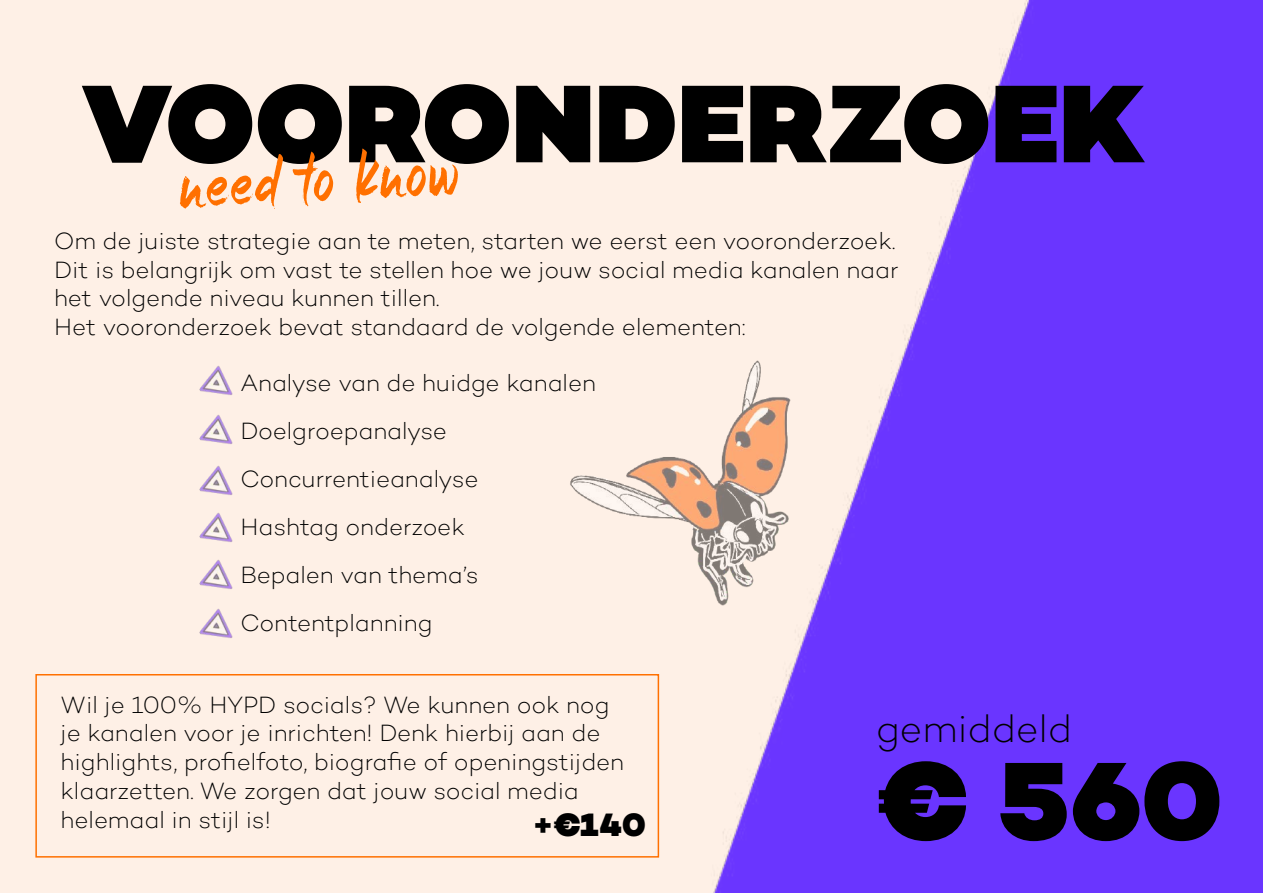
<style>
.page{position:relative;width:1263px;height:893px;background:#fff}
.page>*{position:absolute;margin:0;border:0;box-sizing:border-box;transform-origin:0 0}
.t1{font:900 112.5px "Campton";color:#000}
.t2{font:75px "Marker Mark";color:#ff7000}
.t3{font:200 39px "Campton";letter-spacing:-.005em;color:#000}
.t4{font:900 33px "Campton";color:#000}
.t5{font:200 24px/28.8px "Campton";letter-spacing:-.005em;color:#000}
</style>
<div class="page">
<div style="left:0;top:0;width:1262px;height:893px;background:#fef0e6"></div>
<img style="left:659px;top:0;width:604px;height:893px">
<img style="left:199px;top:365px;width:34px;height:30px">
<img style="left:199px;top:414px;width:34px;height:81px">
<img style="left:199px;top:512px;width:34px;height:30px">
<img style="left:199px;top:559px;width:34px;height:30px">
<img style="left:199px;top:608px;width:34px;height:30px">
<div style="left:35px;top:674px;width:624px;height:184px;border:2px solid #ff7000"></div>
<img style="left:570px;top:348px;width:233px;height:270px">
<h1 class="t1" style="left:83px;top:52px;width:1063px">VOORONDERZOEK</h1>
<h2 class="t2" style="left:176px;top:150px;width:284px;rotate:-3deg">need to know</h2>
<p class="t5" style="left:54px;top:226px;width:846px">Om de juiste strategie aan te meten, starten we eerst een vooronderzoek.<br>Dit is belangrijk om vast te stellen hoe we jouw social media kanalen naar het volgende niveau kunnen tillen.<br>Het vooronderzoek bevat standaard de volgende elementen:</p>
<p class="t5" style="left:240px;top:359px;width:357px;line-height:48px">Analyse van de huidge kanalen<br>Doelgroepanalyse<br>Concurrentieanalyse<br>Hashtag onderzoek<br>Bepalen van thema’s<br>Contentplanning</p>
<p class="t5" style="left:61px;top:690px;width:565px">Wil je 100% HYPD socials? We kunnen ook nog je kanalen voor je inrichten! Denk hierbij aan de highlights, profielfoto, biografie of openingstijden klaarzetten. We zorgen dat jouw social media helemaal in stijl is!</p>
<h3 class="t4" style="left:532px;top:804px;width:115px">+€140</h3>
<h3 class="t3" style="left:876px;top:705px;width:197px">gemiddeld</h3>
<h1 class="t1" style="left:876px;top:729px;width:348px">€ 560</h1>
</div>
